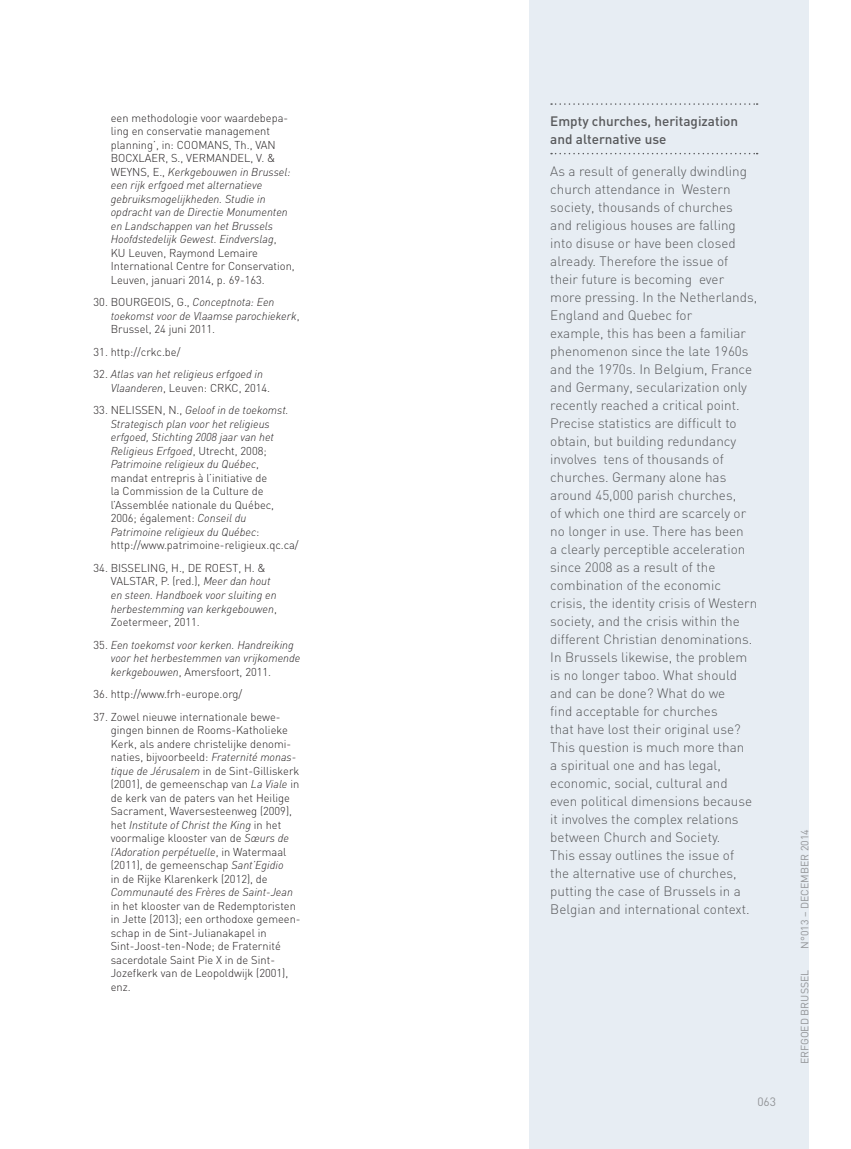
<style>
.page{position:relative;width:851px;height:1149px;background:#fff}
.page>*{position:absolute;margin:0;border:0;box-sizing:border-box;transform-origin:0 0}
.t1{font:300 13.5px/18px "DIN";color:#57585a}
.t2{font:500 13.5px/18px "DIN";color:#57585a}
.t3{font:12px "DIN";color:#939598}
.t4{font:300 11.4px/13.5px "DIN";color:#231f20}
.t5{font:italic 300 11.4px/13.5px "DINOT";color:#231f20}
.t6{font:10.5px "DIN";color:#939598}
.s1{font-family:"DIN";font-style:normal}
.s2{font-family:"DINOT";font-style:italic}
</style>
<div class="page">
<div style="left:529px;top:0;width:279px;height:1148px;background:#e7edf3"></div>
<svg style="left:551px;top:103px;width:206px;height:2px"></svg>
<svg style="left:551px;top:153px;width:206px;height:1px"></svg>
<p class="t4" style="left:111px;top:111px;width:179px">een methodologie voor waardebepa&shy;ling en conservatie management planning’, in: COOMANS</p>
<p class="t4" style="left:229px;top:138px;width:34px">, Th., VAN</p>
<p class="t4" style="left:111px;top:151px;width:35px">BO CXLAER</p>
<p class="t4" style="left:165px;top:151px;width:29px">, S., VERMANDEL</p>
<p class="t4" style="left:250px;top:151px;width:26px">, V. &amp;</p>
<p class="t5" style="left:111px;top:165px;width:181px"><span class="s1">WEYNS , E .,</span> Kerkgebouwen in Brussel: een rijk erfgoed met alternatieve gebruiksmogelijkheden. Studie in opdracht van de Directie Monumenten en Landschappen van het Brussels Hoofdstedelijk Gewest. Eindverslag<span class="s1">,</span></p>
<p class="t4" style="left:111px;top:246px;width:185px">KU Leuven, Raymond Lemaire<br>International Centre for Conservation,<br>Leuven, januari 2014, p. 69-163.</p>
<p class="t4" style="left:94px;top:295px;width:25px">30. BOURGEO</p>
<p class="t5" style="left:111px;top:295px;width:190px;text-indent:51px"><span class="s1">IS, G .,</span> Conceptnota: Een toekomst voor de Vlaamse parochiekerk<span class="s1">,</span></p>
<p class="t4" style="left:111px;top:322px;width:106px">Brussel, 24 juni 2011.</p>
<p class="t4" style="left:94px;top:345px;width:88px">31. http://crkc.be/</p>
<p class="t5" style="left:94px;top:367px;width:171px"><span class="s1">32.</span> Atlas van het religieus erfgoed in</p>
<p class="t4" style="left:111px;top:381px;width:161px"><span class="s2">Vlaanderen</span>, Leuven: CRKC, 2014.</p>
<p class="t4" style="left:94px;top:403px;width:24px">33. NEL</p>
<p class="t4" style="left:132px;top:403px;width:11px">ISSEN</p>
<p class="t5" style="left:111px;top:403px;width:179px;text-indent:52px"><span class="s1">, N .,</span> Geloof in de toekomst.<br>Strategisch plan voor het religieus erfgoed, Stichting 2008 jaar van het Religieus Erfgoed<span class="s1">, U trecht, 2008; </span>Patrimoine religieux du Québec<span class="s1">,</span></p>
<p class="t4" style="left:111px;top:471px;width:165px">mandat entrepris à l’initiative de la Commission de la Culture de l’Assemblée nationale du Québec,<br>2006; également: <span class="s2">Conseil du</span></p>
<p class="t5" style="left:111px;top:525px;width:150px">Patrimoine religieux du Québec<span class="s1">:</span></p>
<p class="t4" style="left:111px;top:538px;width:189px">http://www.patrimoine-religieux.qc.ca/</p>
<p class="t4" style="left:94px;top:561px;width:35px">34. B ISSEL</p>
<p class="t4" style="left:147px;top:561px;width:65px">ING, H., DE ROEST</p>
<p class="t4" style="left:238px;top:561px;width:29px">, H. &amp;</p>
<p class="t4" style="left:111px;top:574px;width:8px">VALSTAR</p>
<p class="t5" style="left:111px;top:574px;width:168px;text-indent:44px"><span class="s1">, P. (red.),</span> Meer dan hout en steen. Handboek voor sluiting en herbestemming van kerkgebouwen<span class="s1">,</span></p>
<p class="t4" style="left:111px;top:615px;width:91px">Zoetermeer, 2011.</p>
<p class="t5" style="left:111px;top:637px;width:191px;text-indent:-17px"><span class="s1">35.</span> Een toekomst voor kerken. Handreiking voor het herbestemmen van vrijkomende</p>
<p class="t4" style="left:111px;top:664px;width:162px"><span class="s2">kerkgebouwen</span>, Amersfoort, 2011.</p>
<p class="t4" style="left:94px;top:687px;width:150px">36. http://www.frh-europe.org/</p>
<p class="t4" style="left:111px;top:709px;width:190px;text-indent:-17px">37. Zowel nieuwe internationale bewe&shy;gingen binnen de Rooms-Katholieke Kerk, als andere christelijke denomi&shy;naties, bijvoorbeeld: <span class="s2">Fraternité monas&shy;tique de Jérusalem</span> in de Sint-G illiskerk (2001), de gemeenschap van <span class="s2">La Viale</span> in de kerk van de paters van het Heilige Sacrament, Waversesteenweg (2009),</p>
<p class="t5" style="left:111px;top:817px;width:172px"><span class="s1">het</span> Institute of Christ the King <span class="s1">in het</span></p>
<p class="t4" style="left:111px;top:831px;width:180px">voormalige klooster van de <span class="s2">Sœurs de</span></p>
<p class="t5" style="left:111px;top:844px;width:177px">l’Adoration perpétuelle<span class="s1">, in Watermaal</span></p>
<p class="t4" style="left:111px;top:858px;width:174px">(2011), de gemeenschap <span class="s2">Sant’Egidio </span>in de Rijke Klarenkerk (2012), de</p>
<p class="t5" style="left:111px;top:885px;width:184px">Communauté des Frères de Saint-Jean</p>
<p class="t4" style="left:111px;top:898px;width:191px">in het klooster van de Redemptoristen in Jette (2013); een orthodoxe gemeen&shy;schap in de Sint-Julianakapel in<br>Sint-Joost-ten-N ode; de Fraternité sacerdotale Saint Pie X in de Sint-<br>Jozefkerk van de Leopoldwijk (2001), enz.</p>
<p class="t2" style="left:550px;top:112px;width:189px">Empty churches, heritagization and alternative use</p>
<p class="t1" style="left:550px;top:162px;width:208px">As a result of generally dwindling church attendance in Western society, thousands of churches and religious houses are falling into disuse or have been closed already. Therefore the issue of their future is becoming ever more pressing. In the Netherlands,<br>England and Quebec for<br>example, this has been a familiar phenomenon since the late 1960s and the 1970s. In Belgium, France and Germany, secularization only recently reached a critical point.<br>Precise statistics are difficult to obtain, but building redundancy involves tens of thousands of churches. Germany alone has around 45,000 parish churches,<br>of which one third are scarcely or no longer in use. There has been<br>a clearly perceptible acceleration since 2008 as a result of the combination of the economic crisis, the identity crisis of Western society, and the crisis within the different Christian denominations.<br>In B russels likewise, the problem is no longer taboo. What should and can be done? What do we<br>find acceptable for churches<br>that have lost their original use?<br>This question is much more than<br>a spiritual one and has legal, economic, social, cultural and even political dimensions because it involves the complex relations between Church and Society.<br>This essay outlines the issue of<br>the alternative use of churches, putting the case of B russels in a<br>Belgian and international context.</p>
<p class="t3" style="left:757px;top:1094px;width:20px">063</p>
<p class="t6" style="left:798px;top:948px;width:121px;rotate:-90deg">N°013 – december 2014</p>
<p class="t6" style="left:798px;top:1063px;width:96px;rotate:-90deg">Erfgoed Brussel</p>
</div>
